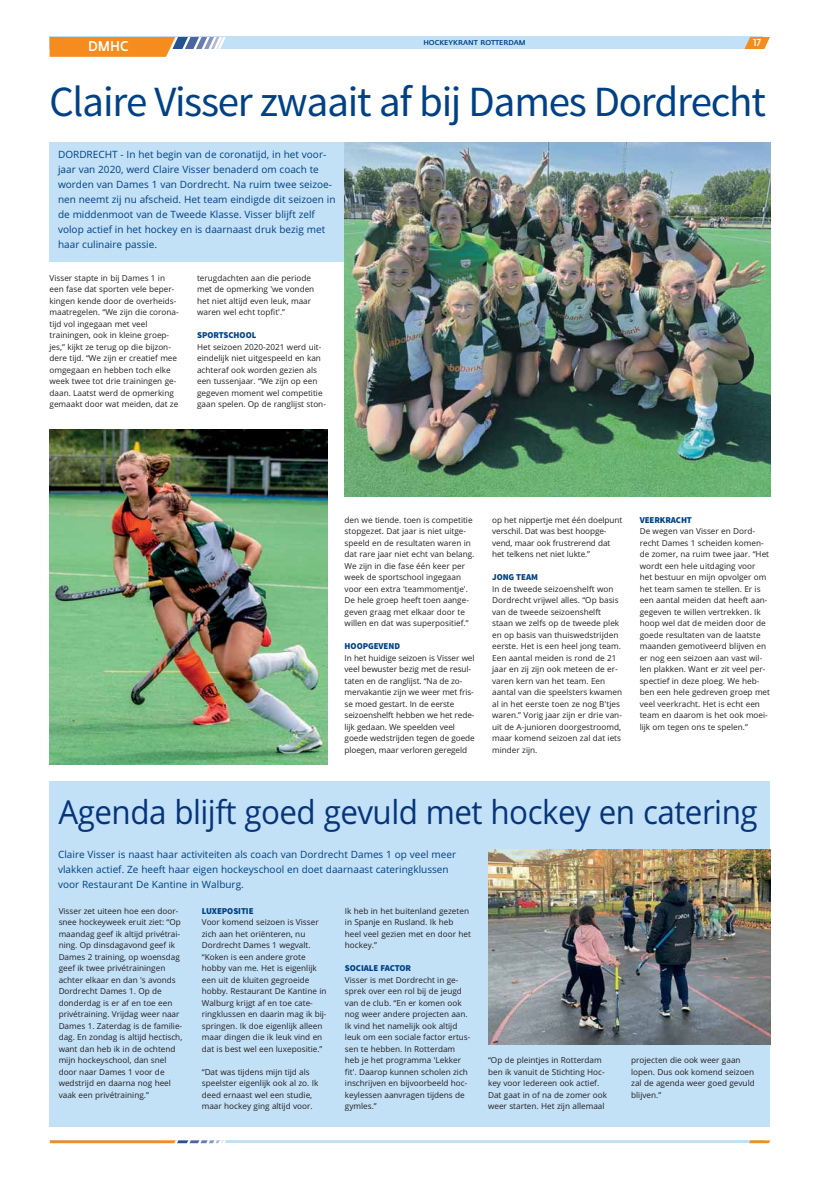
<style>
.page{position:relative;width:820px;height:1180px;background:#fff}
.page>*{position:absolute;margin:0;border:0;box-sizing:border-box;transform-origin:0 0}
.t1{font:43px "Source Sans Pro";letter-spacing:-.03em;color:#004185}
.t2{font:33px "Open Sans";letter-spacing:-.015em;color:#05347a;scale:.95 1}
.t3{font:500 14px "Fedra Sans";color:#fff;scale:.9 1}
.t4{font:10px/15px "Open Sans";color:#004185}
.t5{font:500 10px "Fedra Sans";color:#fff;scale:.9 1}
.t6{font:900 9px "Source Sans Pro";letter-spacing:-.005em;color:#004185}
.t7{font:8.2px/11.5px "Open Sans";color:#231f20}
.t8{font:500 7px "Fedra Sans";color:#004185}
</style>
<div class="page">
<div style="left:50px;top:37px;width:712px;height:12px;background:#c2e0f6"></div>
<svg style="left:50px;top:37px;width:176px;height:20px;background:#e6a05c"></svg>
<svg style="left:744px;top:37px;width:25px;height:12px"></svg>
<div style="left:50px;top:142px;width:294px;height:119px;background:#c2e0f6"></div>
<hr style="left:50px;top:1140px;width:713px;height:2px;background:#c2e0f6">
<svg style="left:50px;top:1140px;width:176px;height:2px"></svg>
<svg style="left:749px;top:1140px;width:21px;height:2px"></svg>
<div style="left:50px;top:780px;width:720px;height:346px;background:#c2e0f6"></div>
<img style="left:344px;top:142px;width:426px;height:354px">
<img style="left:488px;top:849px;width:282px;height:195px">
<img style="left:50px;top:429px;width:277px;height:335px">
<h3 class="t3" style="left:88px;top:41px;width:47px">DMHC</h3>
<p class="t5" style="left:752px;top:39px;width:10px">17</p>
<p class="t8" style="left:423px;top:41px;width:104px">HOCKEYKRANT ROTTERDAM</p>
<h1 class="t1" style="left:50px;top:85px;width:717px">Claire Visser zwaait af bij Dames Dordrecht</h1>
<p class="t4" style="left:58px;top:148px;width:279px">DORDRECHT - In het begin van de coronatijd, in het voor&shy;jaar van 2020, werd Claire Visser benaderd om coach te worden van Dames 1 van Dordrecht. Na ruim twee seizoe&shy;nen neemt zij nu afscheid. Het team eindigde dit seizoen in de middenmoot van de Tweede Klasse. Visser blijft zelf volop actief in het hockey en is daarnaast druk bezig met haar culinaire passie.</p>
<p class="t7" style="left:50px;top:273px;width:131px">Visser stapte in bij Dames 1 in een fase dat sporten vele beper&shy;kingen kende door de overheids&shy;maatregelen. “We zijn die corona&shy;tijd vol ingegaan met veel trainingen, ook in kleine groep&shy;jes,” kijkt ze terug op die bijzon&shy;dere tijd. “We zijn er creatief mee omgegaan en hebben toch elke week twee tot drie trainingen ge&shy;daan. Laatst werd de opmerking gemaakt door wat meiden, dat ze</p>
<p class="t7" style="left:197px;top:273px;width:119px">terugdachten aan die periode met de opmerking 'we vonden het niet altijd even leuk, maar waren wel echt topfit'.”</p>
<p class="t6" style="left:197px;top:330px;width:61px">SPORTSCHOOL</p>
<p class="t7" style="left:197px;top:342px;width:130px">Het seizoen 2020-2021 werd uit&shy;eindelijk niet uitgespeeld en kan achteraf ook worden gezien als een tussenjaar. “We zijn op een gegeven moment wel competitie gaan spelen. Op de ranglijst ston-</p>
<p class="t7" style="left:344px;top:514px;width:131px">den we tiende. toen is competitie stopgezet. Dat jaar is niet uitge&shy;speeld en de resultaten waren in dat rare jaar niet echt van belang.<br>We zijn in die fase één keer per week de sportschool ingegaan voor een extra 'teammomentje'.<br>De hele groep heeft toen aange&shy;geven graag met elkaar door te willen en dat was superpositief.”</p>
<p class="t6" style="left:344px;top:640px;width:57px">HOOPGEVEND</p>
<p class="t7" style="left:344px;top:652px;width:132px">In het huidige seizoen is Visser wel veel bewuster bezig met de resul&shy;taten en de ranglijst. “Na de zo&shy;mervakantie zijn we weer met fris&shy;se moed gestart. In de eerste seizoenshelft hebben we het rede&shy;lijk gedaan. We speelden veel goede wedstrijden tegen de goede ploegen, maar verloren geregeld</p>
<p class="t7" style="left:492px;top:514px;width:131px">op het nippertje met één doelpunt verschil. Dat was best hoopge&shy;vend, maar ook frustrerend dat het telkens net niet lukte.”</p>
<p class="t6" style="left:492px;top:571px;width:47px">JONG TEAM</p>
<p class="t7" style="left:492px;top:583px;width:131px">In de tweede seizoenshelft won<br>Dordrecht vrijwel alles. “Op basis van de tweede seizoenshelft staan we zelfs op de tweede plek en op basis van thuiswedstrijden eerste. Het is een heel jong team.<br>Een aantal meiden is rond de 21 jaar en zij zijn ook meteen de er&shy;varen kern van het team. Een aantal van die speelsters kwamen al in het eerste toen ze nog B'tjes waren.” Vorig jaar zijn er drie van&shy;uit de A-junioren doorgestroomd, maar komend seizoen zal dat iets minder zijn.</p>
<p class="t6" style="left:639px;top:514px;width:54px">VEERKRACHT</p>
<p class="t7" style="left:639px;top:526px;width:132px">De wegen van Visser en Dord&shy;recht Dames 1 scheiden komen&shy;de zomer, na ruim twee jaar. “Het wordt een hele uitdaging voor<br>het bestuur en mijn opvolger om het team samen te stellen. Er is een aantal meiden dat heeft aan&shy;gegeven te willen vertrekken. Ik hoop wel dat de meiden door de goede resultaten van de laatste maanden gemotiveerd blijven en er nog een seizoen aan vast wil&shy;len plakken. Want er zit veel per&shy;spectief in deze ploeg. We heb&shy;ben een hele gedreven groep met veel veerkracht. Het is echt een team en daarom is het ook moei&shy;lijk om tegen ons te spelen.”</p>
<h2 class="t2" style="left:59px;top:798px;width:737px">Agenda blijft goed gevuld met hockey en catering</h2>
<p class="t4" style="left:58px;top:848px;width:399px">Claire Visser is naast haar activiteiten als coach van Dordrecht Dames 1 op veel meer vlakken actief. Ze heeft haar eigen hockeyschool en doet daarnaast cateringklussen voor Restaurant De Kantine in Walburg.</p>
<p class="t7" style="left:59px;top:905px;width:125px">Visser zet uiteen hoe een door&shy;snee hockeyweek eruit ziet: “Op maandag geef ik altijd privétrai&shy;ning. Op dinsdagavond geef ik<br>Dames 2 training, op woensdag geef ik twee privétrainingen achter elkaar en dan 's avonds<br>Dordrecht Dames 1. Op de donderdag is er af en toe een privétraining. Vrijdag weer naar<br>Dames 1. Zaterdag is de familie&shy;dag. En zondag is altijd hectisch, want dan heb ik in de ochtend mijn hockeyschool, dan snel door naar Dames 1 voor de wedstrijd en daarna nog heel vaak een privétraining.”</p>
<p class="t6" style="left:202px;top:905px;width:53px">LUXEPOSITIE</p>
<p class="t7" style="left:345px;top:905px;width:127px">Ik heb in het buitenland gezeten in Spanje en Rusland. Ik heb heel veel gezien met en door het hockey.”</p>
<p class="t6" style="left:345px;top:962px;width:68px">SOCIALE FACTOR</p>
<p class="t7" style="left:345px;top:974px;width:127px">Visser is met Dordrecht in ge&shy;sprek over een rol bij de jeugd van de club. “En er komen ook nog weer andere projecten aan.<br>Ik vind het namelijk ook altijd leuk om een sociale factor ertus&shy;sen te hebben. In Rotterdam heb je het programma 'Lekker fit'. Daarop kunnen scholen zich inschrijven en bijvoorbeeld hoc&shy;keylessen aanvragen tijdens de gymles.”</p>
<p class="t7" style="left:202px;top:917px;width:126px">Voor komend seizoen is Visser zich aan het oriënteren, nu<br>Dordrecht Dames 1 wegvalt. “Koken is een andere grote hobby van me. Het is eigenlijk een uit de kluiten gegroeide hobby. Restaurant De Kantine in<br>Walburg krijgt af en toe cate&shy;ringklussen en daarin mag ik bij&shy;springen. Ik doe eigenlijk alleen maar dingen die ik leuk vind en dat is best wel een luxepositie.”</p>
<p class="t7" style="left:202px;top:1066px;width:118px">“Dat was tijdens mijn tijd als speelster eigenlijk ook al zo. Ik deed ernaast wel een studie, maar hockey ging altijd voor.</p>
<p class="t7" style="left:488px;top:1055px;width:120px">“Op de pleintjes in Rotterdam ben ik vanuit de Stichting Hoc&shy;key voor Iedereen ook actief.<br>Dat gaat in of na de zomer ook weer starten. Het zijn allemaal</p>
<p class="t7" style="left:631px;top:1055px;width:125px">projecten die ook weer gaan lopen. Dus ook komend seizoen zal de agenda weer goed gevuld blijven.”</p>
</div>
